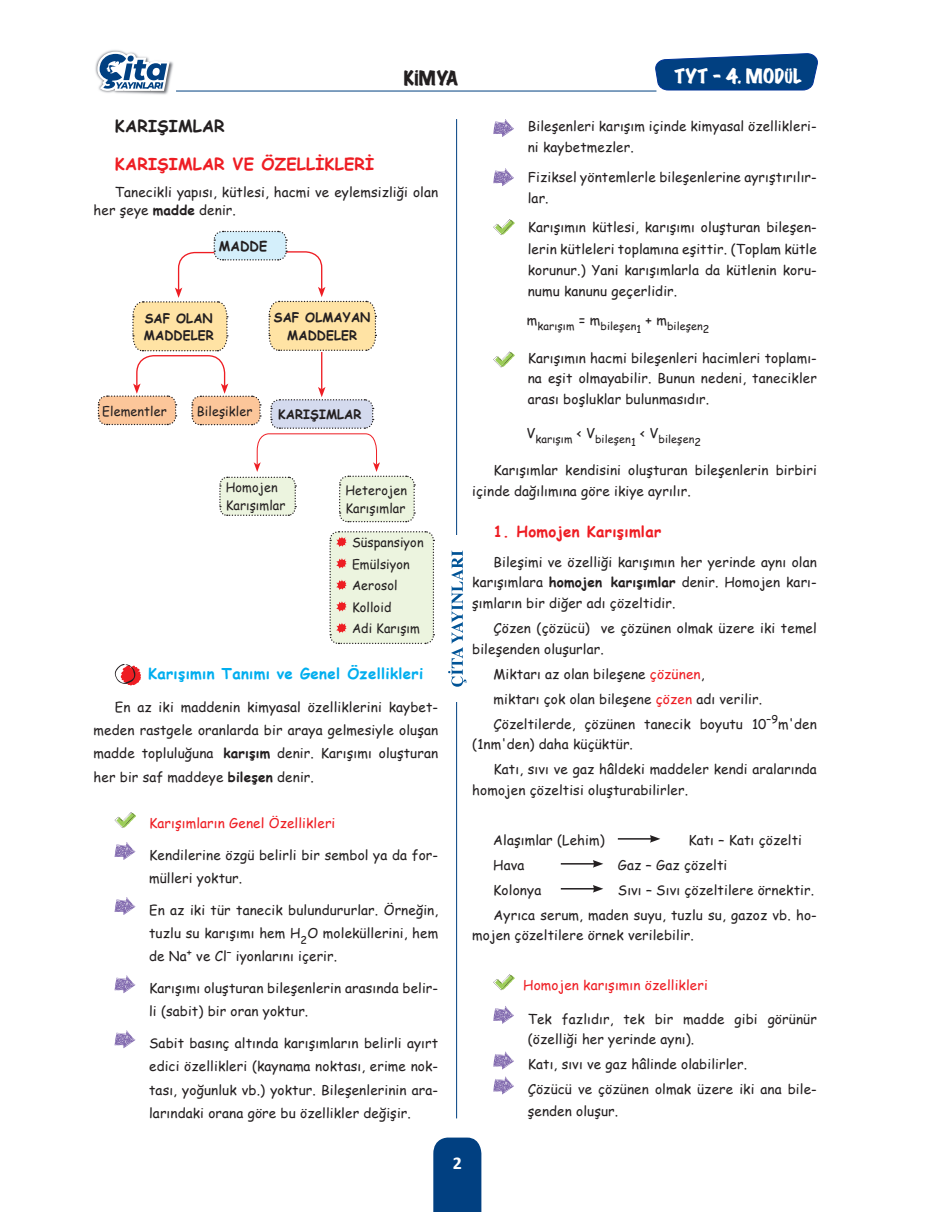
<style>
.page{position:relative;width:936px;height:1212px;background:#fff}
.page>*{position:absolute;margin:0;border:0;box-sizing:border-box;transform-origin:0 0}
.t1{font:expanded 18px "Marker Felt";letter-spacing:.01em;color:#fff}
.t2{font:expanded 18px "Marker Felt";letter-spacing:.01em;color:#231f20}
.t3{font:700 18px "Calibri";color:#fff}
.t4{font:700 16.5px "Comic Sans MS";letter-spacing:.01em;color:#ee1d23}
.t5{font:700 16.5px "Comic Sans MS";letter-spacing:.01em;color:#231f20}
.t6{font:700 15px "Comic Sans MS";letter-spacing:.02em;color:#00aeef}
.t7{font:700 15px "Comic Sans MS";letter-spacing:.02em;color:#ee1d23}
.t8{font:13.5px/23.2px "Comic Sans MS";letter-spacing:.01em;color:#231f20}
.t9{font:13.5px "Comic Sans MS";letter-spacing:.01em;color:#ee1d23}
.t10{font:700 13.5px "Comic Sans MS";letter-spacing:.01em;color:#231f20}
.t11{font:12.9px/21.6px "Comic Sans MS";letter-spacing:.01em;color:#231f20}
.t12{font:700 12.9px/17.2px "Comic Sans MS";letter-spacing:.01em;color:#231f20}
.t13{font:10.8px "Comic Sans MS";letter-spacing:.01em;color:#231f20}
.s1{font-weight:700}
.s2{color:#ee1d23}
</style>
<div class="page">
<hr style="left:456px;top:119px;width:1px;height:999px;background:#014081">
<div style="left:433px;top:1137px;width:48px;height:75px;background:#014081"></div>
<hr style="left:107px;top:91px;width:549px;height:1px;background:#014081">
<svg style="left:654px;top:54px;width:164px;height:37px;background:#1d5490"></svg>
<img style="left:95px;top:50px;width:81px;height:45px">
<svg style="left:97px;top:52px;width:73px;height:39px"></svg>
<div style="left:445px;top:535px;width:23px;height:167px;background:#fff"></div>
<svg style="left:448px;top:550px;width:18px;height:137px"></svg>
<svg style="left:329px;top:531px;width:106px;height:114px;background:#e9ebd8"></svg>
<svg style="left:97px;top:230px;width:318px;height:293px"></svg>
<svg style="left:115px;top:664px;width:26px;height:21px"></svg>
<svg style="left:115px;top:812px;width:21px;height:16px"></svg>
<svg style="left:115px;top:842px;width:20px;height:18px"></svg>
<svg style="left:115px;top:897px;width:20px;height:18px"></svg>
<svg style="left:115px;top:975px;width:20px;height:18px"></svg>
<svg style="left:115px;top:1030px;width:20px;height:18px"></svg>
<svg style="left:493px;top:119px;width:21px;height:18px"></svg>
<svg style="left:493px;top:168px;width:21px;height:18px"></svg>
<svg style="left:493px;top:219px;width:21px;height:16px"></svg>
<svg style="left:493px;top:351px;width:21px;height:16px"></svg>
<hr style="left:617px;top:838px;width:35px;height:1px;background:#231f20">
<svg style="left:649px;top:835px;width:11px;height:8px"></svg>
<hr style="left:560px;top:863px;width:35px;height:1px;background:#231f20">
<svg style="left:592px;top:860px;width:11px;height:8px"></svg>
<hr style="left:560px;top:888px;width:35px;height:1px;background:#231f20">
<svg style="left:592px;top:885px;width:11px;height:7px"></svg>
<svg style="left:493px;top:974px;width:21px;height:16px"></svg>
<svg style="left:493px;top:1006px;width:21px;height:18px"></svg>
<svg style="left:493px;top:1051px;width:21px;height:18px"></svg>
<svg style="left:493px;top:1076px;width:21px;height:18px"></svg>
<h1 class="t2" style="left:404px;top:64px;width:55px">KİMYA</h1>
<h1 class="t1" style="left:674px;top:61px;width:129px">TYT - 4. MODÜL</h1>
<p class="t5" style="left:115px;top:114px;width:111px">KARIŞIMLAR</p>
<p class="t4" style="left:115px;top:152px;width:261px">KARIŞIMLAR VE ÖZELLİKLERİ</p>
<p class="t8" style="left:94px;top:182px;width:346px;line-height:18px;text-indent:21px">Tanecikli yapısı, kütlesi, hacmi ve eylemsizliği olan her şeye <span class="s1">madde</span> denir.</p>
<p class="t10" style="left:219px;top:236px;width:50px">MADDE</p>
<p class="t12" style="left:144px;top:309px;width:71px">SAF OLAN<br>MADDELER</p>
<p class="t12" style="left:274px;top:309px;width:98px;text-align:center">SAF OLMAYAN<br>MADDELER</p>
<p class="t11" style="left:102px;top:400px;width:66px">Elementler</p>
<p class="t11" style="left:197px;top:400px;width:57px">Bileşikler</p>
<p class="t12" style="left:278px;top:405px;width:85px">KARIŞIMLAR</p>
<p class="t11" style="left:226px;top:479px;width:61px;line-height:17.2px">Homojen<br>Karışımlar</p>
<p class="t11" style="left:345px;top:482px;width:63px;line-height:17.2px">Heterojen<br>Karışımlar</p>
<p class="t11" style="left:352px;top:531px;width:73px">Süspansiyon<br>Emülsiyon<br>Aerosol<br>Kolloid<br>Adi Karışım</p>
<p class="t6" style="left:148px;top:663px;width:277px">Karışımın Tanımı ve Genel Özellikleri</p>
<p class="t8" style="left:94px;top:695px;width:346px;text-align:justify;text-indent:21px">En az iki maddenin kimyasal özelliklerini kaybet&shy;meden rastgele oranlarda bir araya gelmesiyle oluşan madde topluluğuna <span class="s1">karışım</span> denir. Karışımı oluşturan her bir saf maddeye <span class="s1">bileşen</span> denir.</p>
<p class="t9" style="left:149px;top:813px;width:188px">Karışımların Genel Özellikleri</p>
<p class="t8" style="left:149px;top:843px;width:290px">Kendilerine özgü belirli bir sembol ya da for&shy;mülleri yoktur.</p>
<p class="t8" style="left:149px;top:898px;width:290px;text-align:justify">En az iki tür tanecik bulundururlar. Örneğin, tuzlu su karışımı hem H<sub>2</sub>O moleküllerini, hem de Na<sup>+</sup> ve Cl<sup>–</sup> iyonlarını içerir.</p>
<p class="t8" style="left:149px;top:976px;width:290px">Karışımı oluşturan bileşenlerin arasında belir&shy;li (sabit) bir oran yoktur.</p>
<p class="t8" style="left:149px;top:1031px;width:290px;text-align:justify">Sabit basınç altında karışımların belirli ayırt edici özellikleri (kaynama noktası, erime nok&shy;tası, yoğunluk vb.) yoktur. Bileşenlerinin ara&shy;larındaki orana göre bu özellikler değişir.</p>
<p class="t8" style="left:527px;top:116px;width:290px;line-height:21px">Bileşenleri karışım içinde kimyasal özellikleri&shy;ni kaybetmezler.</p>
<p class="t8" style="left:527px;top:166px;width:290px;line-height:21px">Fiziksel yöntemlerle bileşenlerine ayrıştırılır&shy;lar.</p>
<p class="t8" style="left:527px;top:217px;width:290px;line-height:21px;text-align:justify">Karışımın kütlesi, karışımı oluşturan bileşen&shy;lerin kütleleri toplamına eşittir. (Toplam kütle korunur.) Yani karışımlarla da kütlenin koru&shy;numu kanunu geçerlidir.</p>
<p class="t13" style="left:527px;top:318px;width:184px"><sup>m</sup>karışım <sup>=</sup> <sup>m</sup>bileşen1 <sup>+</sup> <sup>m</sup>bileşen2</p>
<p class="t8" style="left:527px;top:347px;width:290px;line-height:20.7px;text-align:justify">Karışımın hacmi bileşenleri hacimleri toplamı&shy;na eşit olmayabilir. Bunun nedeni, tanecikler arası boşluklar bulunmasıdır.</p>
<p class="t13" style="left:526px;top:431px;width:176px"><sup>V</sup>karışım <sup>&lt;</sup> <sup>V</sup>bileşen1 <sup>&lt;</sup> <sup>V</sup>bileşen2</p>
<p class="t8" style="left:472px;top:460px;width:346px;line-height:20.7px;text-indent:21px">Karışımlar kendisini oluşturan bileşenlerin birbiri içinde dağılımına göre ikiye ayrılır.</p>
<p class="t7" style="left:493px;top:521px;width:169px">1. Homojen Karışımlar</p>
<p class="t8" style="left:472px;top:551px;width:346px;line-height:20.7px;text-align:justify;text-indent:21px">Bileşimi ve özelliği karışımın her yerinde aynı olan karışımlara <span class="s1">homojen karışımlar</span> denir. Homojen karı&shy;şımların bir diğer adı çözeltidir.</p>
<p class="t8" style="left:472px;top:617px;width:346px;line-height:20.7px;text-indent:21px">Çözen (çözücü) ve çözünen olmak üzere iki temel bileşenden oluşurlar.</p>
<p class="t8" style="left:493px;top:661px;width:325px;line-height:24.9px">Miktarı az olan bileşene <span class="s2">çözünen</span>,<br>miktarı çok olan bileşene <span class="s2">çözen</span> adı verilir.<br>Çözeltilerde, çözünen tanecik boyutu 10<sup>–9</sup>m'den</p>
<p class="t8" style="left:493px;top:731px;width:325px;line-height:24.9px;text-indent:-21px">(1nm'den) daha küçüktür.<br>Katı, sıvı ve gaz hâldeki maddeler kendi aralarında</p>
<p class="t8" style="left:472px;top:778px;width:217px">homojen çözeltisi oluşturabilirler.</p>
<p class="t8" style="left:493px;top:828px;width:113px">Alaşımlar (Lehim)</p>
<p class="t8" style="left:688px;top:828px;width:115px">Katı – Katı çözelti</p>
<p class="t8" style="left:493px;top:853px;width:33px">Hava</p>
<p class="t8" style="left:617px;top:853px;width:111px">Gaz – Gaz çözelti</p>
<p class="t8" style="left:493px;top:878px;width:49px">Kolonya</p>
<p class="t8" style="left:493px;top:877px;width:325px;line-height:24.9px;text-align:right">Sıvı – Sıvı çözeltilere örnektir.<br>Ayrıca serum, maden suyu, tuzlu su, gazoz vb. ho-</p>
<p class="t8" style="left:472px;top:923px;width:223px">mojen çözeltilere örnek verilebilir.</p>
<p class="t9" style="left:523px;top:975px;width:186px">Homojen karışımın özellikleri</p>
<p class="t8" style="left:527px;top:1008px;width:290px;line-height:20.7px">Tek fazlıdır, tek bir madde gibi görünür (özelliği her yerinde aynı).</p>
<p class="t8" style="left:527px;top:1051px;width:290px;line-height:24.9px">Katı, sıvı ve gaz hâlinde olabilirler.<br>Çözücü ve çözünen olmak üzere iki ana bile-</p>
<p class="t8" style="left:527px;top:1099px;width:92px">şenden oluşur.</p>
<h1 class="t3" style="left:453px;top:1152px;width:11px">2</h1>
</div>
